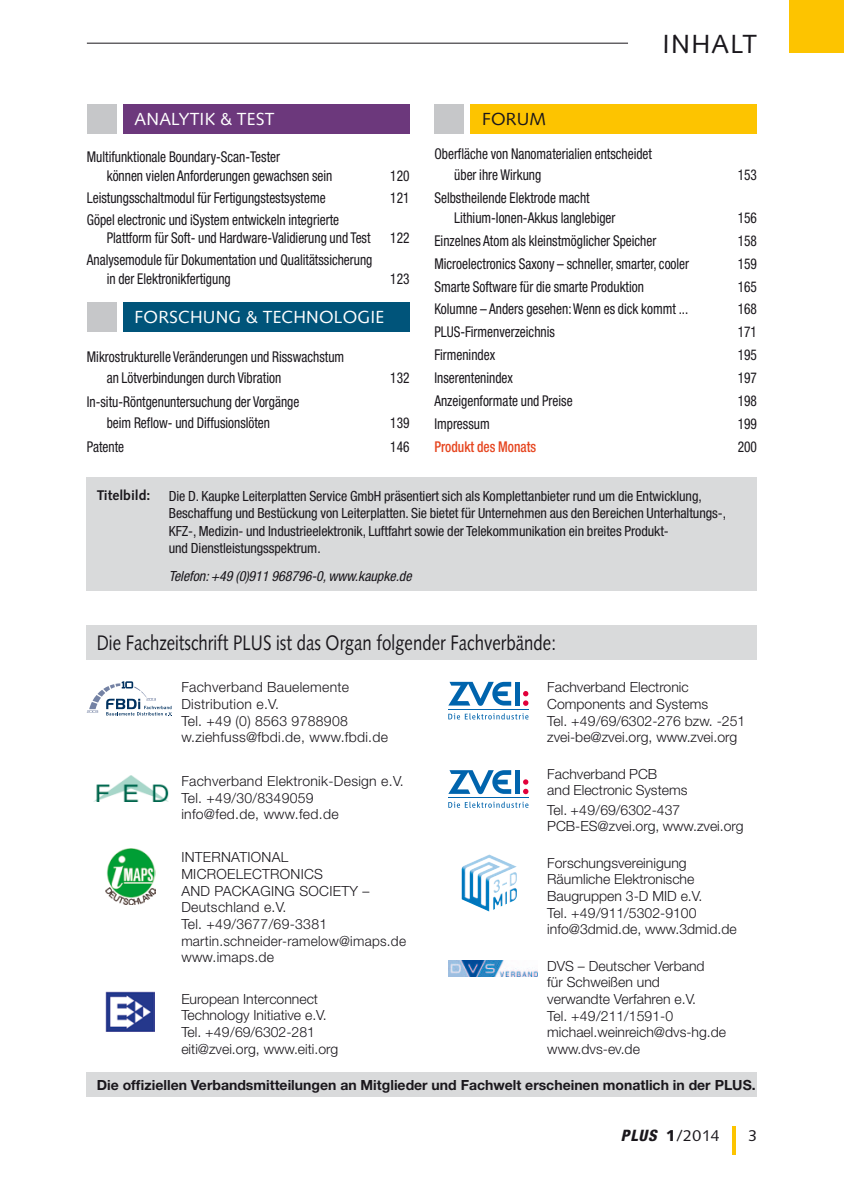
<style>
.page{position:relative;width:844px;height:1191px;background:#fff}
.page>*{position:absolute;margin:0;border:0;box-sizing:border-box;transform-origin:0 0}
.t1{font:26.25px "Syntax";letter-spacing:.05em;color:#1a171c}
._01_13_Titel{font:21px "Syntax";color:#1a171c;scale:.8 1}
.t2{font:17.5px "Syntax";letter-spacing:.01em;color:#fff}
.t3{font:17.5px "Syntax";letter-spacing:.01em;color:#1a171c}
.Seitenzahl{font:15.75px "Syntax";color:#1a171c}
._10_10_Inhalt{font:condensed 14.88px/18.6px "Helvetica Neue";color:#1a171c;scale:.9 1}
._05_10_Grute{font:condensed 14.88px/20.7px "Helvetica Neue";color:#1a171c;scale:.9 1}
._10_10_Inhalt-2{font:500 condensed 14.88px "Helvetica Neue";color:#e6451f;scale:.9 1}
._05_10_Grute-2{font:300 14px/16.6px "Helvetica Neue";color:#1a171c}
._10_10_Inhalt-3{font:condensed 14px/17.5px "Helvetica Neue";letter-spacing:-.005em;color:#1a171c}
._05_10_Grute-3{font:300 14px/16.6px "Helvetica Neue";letter-spacing:.02em;color:#1a171c}
.t4{font:700 14px "Helvetica Neue";color:#1a171c}
._10_10_Inhalt-4{font:italic condensed 14px "Helvetica Neue";letter-spacing:-.005em;color:#1a171c}
._07_07_Ref__Titel{font:700 14px "Syntax";color:#1a171c}
.s1{font-family:"Helvetica Neue";font-weight:800;font-style:italic;font-stretch:condensed}
.s2{font-weight:900}
</style>
<div class="page">
<hr style="left:732px;top:1126px;width:3px;height:29px;background:#fdc400">
<div style="left:789px;top:0;width:54px;height:52px;background:#fdc400"></div>
<hr style="left:87px;top:43px;width:541px;height:1px;background:#1a171c">
<div style="left:123px;top:104px;width:286px;height:30px;background:#6c387c"></div>
<div style="left:87px;top:104px;width:30px;height:30px;background:#c6c7c9"></div>
<div style="left:123px;top:302px;width:286px;height:30px;background:#00547a"></div>
<div style="left:87px;top:302px;width:30px;height:30px;background:#c6c7c9"></div>
<div style="left:470px;top:104px;width:286px;height:30px;background:#fdc400"></div>
<div style="left:434px;top:104px;width:30px;height:30px;background:#c6c7c9"></div>
<div style="left:87px;top:625px;width:669px;height:35px;background:#d9dadb"></div>
<div style="left:87px;top:1071px;width:669px;height:25px;background:#d9dadb"></div>
<div style="left:87px;top:477px;width:669px;height:113px;background:#d9dadb"></div>
<img style="left:105px;top:848px;width:50px;height:56px">
<img style="left:448px;top:961px;width:89px;height:15px">
<img style="left:94px;top:775px;width:74px;height:26px">
<img style="left:106px;top:991px;width:49px;height:40px">
<svg style="left:480px;top:855px;width:9px;height:4px"></svg>
<svg style="left:87px;top:681px;width:85px;height:35px"></svg>
<svg style="left:448px;top:682px;width:63px;height:24px"></svg>
<div style="left:514px;top:682px;width:5px;height:23px;background:#0064ad"></div>
<svg style="left:523px;top:691px;width:5px;height:15px"></svg>
<hr style="left:448px;top:709px;width:80px;height:1px;background:#0064ad">
<svg style="left:448px;top:713px;width:80px;height:6px"></svg>
<svg style="left:448px;top:770px;width:63px;height:24px"></svg>
<div style="left:514px;top:770px;width:5px;height:24px;background:#0064ad"></div>
<svg style="left:523px;top:779px;width:5px;height:15px"></svg>
<hr style="left:448px;top:797px;width:80px;height:1px;background:#0064ad">
<svg style="left:448px;top:801px;width:80px;height:7px"></svg>
<p class="t2" style="left:135px;top:109px;width:141px">ANALYTIK &amp; TEST</p>
<p class="_10_10_Inhalt" style="left:107px;top:148px;width:252px;text-indent:-20px">Multifunktionale Boundary-Scan-Tester<br>können vielen Anforderungen gewachsen sein</p>
<p class="_10_10_Inhalt" style="left:390px;top:166px;width:23px">120</p>
<p class="_10_10_Inhalt" style="left:87px;top:188px;width:267px">Leistungsschaltmodul für Fertigungstestsysteme</p>
<p class="_10_10_Inhalt" style="left:390px;top:188px;width:23px">121</p>
<p class="_10_10_Inhalt" style="left:107px;top:210px;width:294px;text-indent:-20px">Göpel electronic und iSystem entwickeln integrierte<br>Plattform für Soft- und Hardware-Validierung und Test</p>
<p class="_10_10_Inhalt" style="left:390px;top:229px;width:23px">122</p>
<p class="_10_10_Inhalt" style="left:107px;top:251px;width:297px;text-indent:-20px">Analysemodule für Dokumentation und Qualitätssicherung in der Elektronikfertigung</p>
<p class="_10_10_Inhalt" style="left:390px;top:269px;width:23px">123</p>
<p class="t2" style="left:135px;top:307px;width:251px">FORSCHUNG &amp; TECHNOLOGIE</p>
<p class="_05_10_Grute" style="left:107px;top:346px;width:265px;text-indent:-20px">Mikrostrukturelle Veränderungen und Risswachstum an Lötverbindungen durch Vibration</p>
<p class="_05_10_Grute" style="left:390px;top:367px;width:23px">132</p>
<p class="_05_10_Grute" style="left:107px;top:391px;width:215px;text-indent:-20px">In-situ-Röntgenuntersuchung der Vorgänge beim Reflow- und Diffusionslöten</p>
<p class="_05_10_Grute" style="left:390px;top:412px;width:23px">139</p>
<p class="_05_10_Grute" style="left:87px;top:436px;width:43px">Patente</p>
<p class="_05_10_Grute" style="left:390px;top:436px;width:23px">146</p>
<h1 class="t1" style="left:662px;top:28px;width:96px">INHALT</h1>
<p class="t3" style="left:482px;top:109px;width:65px">FORUM</p>
<p class="_10_10_Inhalt" style="left:454px;top:144px;width:221px;line-height:20.3px;text-indent:-20px">Oberfläche von Nanomaterialien entscheidet über ihre Wirkung</p>
<p class="_10_10_Inhalt" style="left:454px;top:187px;width:181px;line-height:20.3px;text-indent:-20px">Selbstheilende Elektrode macht<br>Lithium-Ionen-Akkus langlebiger</p>
<p class="_10_10_Inhalt" style="left:737px;top:165px;width:23px">153</p>
<p class="_10_10_Inhalt" style="left:737px;top:208px;width:23px">156</p>
<p class="_10_10_Inhalt" style="left:434px;top:231px;width:248px">Einzelnes Atom als kleinstmöglicher Speicher</p>
<p class="_10_10_Inhalt" style="left:737px;top:231px;width:23px">158</p>
<p class="_10_10_Inhalt" style="left:434px;top:254px;width:284px">Microelectronics Saxony – schneller, smarter, cooler</p>
<p class="_10_10_Inhalt" style="left:737px;top:254px;width:23px">159</p>
<p class="_10_10_Inhalt" style="left:434px;top:277px;width:234px">Smarte Software für die smarte Produktion</p>
<p class="_10_10_Inhalt" style="left:737px;top:277px;width:23px">165</p>
<p class="_10_10_Inhalt" style="left:434px;top:300px;width:283px">Kolumne – Anders gesehen: Wenn es dick kommt ...</p>
<p class="_10_10_Inhalt" style="left:737px;top:300px;width:23px">168</p>
<p class="_10_10_Inhalt" style="left:434px;top:323px;width:135px">PLUS-Firmenverzeichnis</p>
<p class="_10_10_Inhalt" style="left:737px;top:323px;width:23px">171</p>
<p class="_10_10_Inhalt" style="left:434px;top:345px;width:69px">Firmenindex</p>
<p class="_10_10_Inhalt" style="left:737px;top:345px;width:23px">195</p>
<p class="_10_10_Inhalt" style="left:434px;top:368px;width:89px">Inserentenindex</p>
<p class="_10_10_Inhalt" style="left:737px;top:368px;width:23px">197</p>
<p class="_10_10_Inhalt" style="left:434px;top:391px;width:155px">Anzeigenformate und Preise</p>
<p class="_10_10_Inhalt" style="left:737px;top:391px;width:23px">198</p>
<p class="_10_10_Inhalt" style="left:434px;top:414px;width:63px">Impressum</p>
<p class="_10_10_Inhalt" style="left:737px;top:414px;width:23px">199</p>
<p class="_10_10_Inhalt-2" style="left:434px;top:437px;width:114px">Produkt des Monats</p>
<p class="_10_10_Inhalt" style="left:737px;top:437px;width:23px">200</p>
<p class="_07_07_Ref__Titel" style="left:97px;top:487px;width:55px">Titelbild:</p>
<p class="_10_10_Inhalt-3" style="left:169px;top:487px;width:558px">Die D. Kaupke Leiterplatten Service GmbH präsentiert sich als Komplettanbieter rund um die Entwicklung, Beschaffung und Bestückung von Leiterplatten. Sie bietet für Unternehmen aus den Bereichen Unterhaltungs-, KFZ-, Medizin- und Industrieelektronik, Luftfahrt sowie der Telekommunikation ein breites Produkt-<br>und Dienstleistungsspektrum.</p>
<p class="_10_10_Inhalt-4" style="left:169px;top:568px;width:244px">Telefon: +49 (0)911 968796-0, www.kaupke.de</p>
<p class="_01_13_Titel" style="left:97px;top:630px;width:575px">Die Fachzeitschrift PLUS ist das Organ folgender Fachverbände:</p>
<p class="_05_10_Grute-3" style="left:181px;top:679px;width:208px">Fachverband Bauelemente<br>Distribution e.V.<br>Tel. +49 (0) 8563 9788908 w.ziehfuss@fbdi.de, www.fbdi.de</p>
<p class="_05_10_Grute-3" style="left:181px;top:772px;width:224px">Fachverband Elektronik-Design e.V.<br>Tel. +49/30/8349059<br>info@fed.de, www.fed.de</p>
<p class="_05_10_Grute-3" style="left:181px;top:848px;width:226px">INTERNATIONAL<br>MICROELECTRONICS<br>AND PACKAGING SOCIETY –<br>Deutschland e.V.<br>Tel. +49/3677/69-3381 martin.schneider-ramelow@imaps.de www.imaps.de</p>
<p class="_05_10_Grute-2" style="left:181px;top:990px;width:158px">European Interconnect<br>Technology Initiative e.V.<br>Tel. +49/69/6302-281 eiti@zvei.org, www.eiti.org</p>
<p class="_05_10_Grute-2" style="left:547px;top:679px;width:199px">Fachverband Electronic<br>Components and Systems<br>Tel. +49/69/6302-276 bzw. -251 zvei-be@zvei.org, www.zvei.org</p>
<p class="_05_10_Grute-2" style="left:547px;top:765px;width:142px">Fachverband PCB<br>and Electronic Systems</p>
<p class="_05_10_Grute-2" style="left:547px;top:801px;width:198px">Tel. +49/69/6302-437<br>PCB-ES@zvei.org, www.zvei.org</p>
<p class="_05_10_Grute-2" style="left:547px;top:854px;width:191px">Forschungsvereinigung<br>Räumliche Elektronische<br>Baugruppen 3-D MID e.V.<br>Tel. +49/911/5302-9100 info@3dmid.de, www.3dmid.de</p>
<p class="_05_10_Grute-2" style="left:547px;top:957px;width:180px">DVS – Deutscher Verband<br>für Schweißen und verwandte Verfahren e.V.<br>Tel. +49/211/1591-0 michael.weinreich@dvs-hg.de www.dvs-ev.de</p>
<p class="t4" style="left:97px;top:1076px;width:660px">Die offiziellen Verbandsmitteilungen an Mitglieder und Fachwelt erscheinen monatlich in der PLUS.</p>
<p class="Seitenzahl" style="left:620px;top:1126px;width:100px"><span class="s1">PLUS</span> <span class="s2">1</span>/2014</p>
<p class="Seitenzahl" style="left:748px;top:1126px;width:10px">3</p>
</div>
